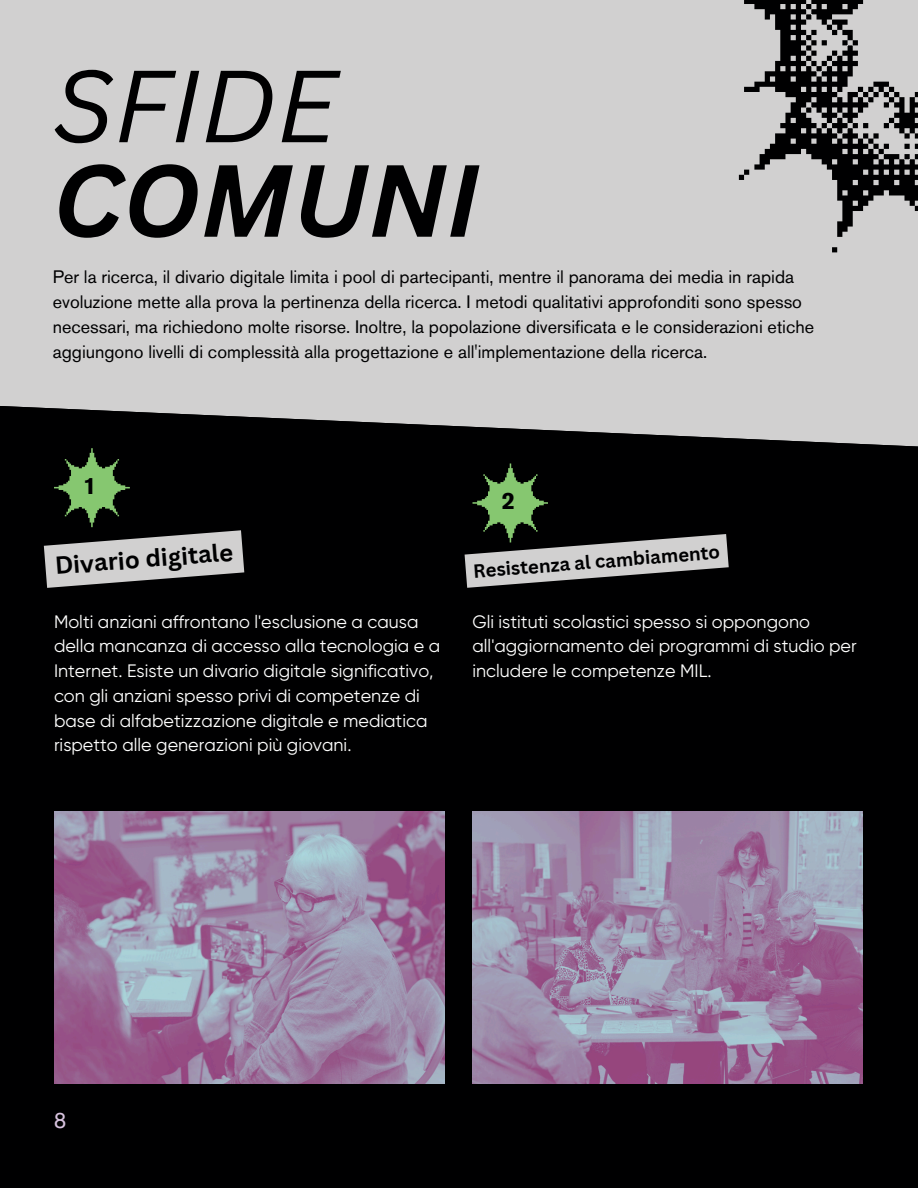
<style>
.page{position:relative;width:918px;height:1188px;background:#000001}
.page>*{position:absolute;margin:0;border:0;box-sizing:border-box;transform-origin:0 0}
.t1{font:italic 700 100.05px/94.5px "Canva Sans";color:#000001}
.t2{font:700 24px "Canva Sans";color:#000001}
.t3{font:700 23.7px "Akzidenz Grotesk Pro";color:#000001}
.t4{font:21.75px "Helvetica World";color:#d8c3df}
.t5{font:700 18.6px "Canva Sans";color:#000001}
.t6{font:18px/24.8px "Akzidenz Grotesk Pro";color:#000001}
.t7{font:18px/24.8px "Gilroy";color:#fff}
.s1{font-weight:400}
</style>
<div class="page">
<div style="left:0;top:0;width:918px;height:447px;background:#d1d0d0"></div>
<img style="left:54px;top:811px;width:390px;height:272px">
<img style="left:472px;top:811px;width:391px;height:272px">
<svg style="left:723px;top:0;width:195px;height:258px;fill:#d1d0d0"></svg>
<svg style="left:44px;top:448px;width:200px;height:140px"></svg>
<svg style="left:465px;top:463px;width:264px;height:125px"></svg>
<p class="t1" style="left:53px;top:56px;width:428px"><span class="s1">SFIDE<br></span>COMUNI</p>
<h1 class="t6" style="left:53px;top:267px;width:763px">Per la ricerca, il divario digitale limita i pool di partecipanti, mentre il panorama dei media in rapida evoluzione mette alla prova la pertinenza della ricerca. I metodi qualitativi approfonditi sono spesso necessari, ma richiedono molte risorse. Inoltre, la popolazione diversificata e le considerazioni etiche aggiungono livelli di complessità alla progettazione e all'implementazione della ricerca.</h1>
<p class="t3" style="left:83px;top:476px;width:15px">1</p>
<p class="t3" style="left:502px;top:492px;width:15px">2</p>
<h3 class="t2" style="left:54px;top:548px;width:180px;rotate:-4deg">Divario digitale</h3>
<p class="t5" style="left:472px;top:557px;width:249px;rotate:-4deg">Resistenza al cambiamento</p>
<h2 class="t7" style="left:54px;top:609px;width:388px">Molti anziani affrontano l'esclusione a causa della mancanza di accesso alla tecnologia e a Internet. Esiste un divario digitale significativo, con gli anziani spesso privi di competenze di base di alfabetizzazione digitale e mediatica rispetto alle generazioni più giovani.</h2>
<p class="t7" style="left:472px;top:609px;width:386px">Gli istituti scolastici spesso si oppongono all'aggiornamento dei programmi di studio per includere le competenze MIL.</p>
<p class="t4" style="left:54px;top:1108px;width:14px">8</p>
</div>
